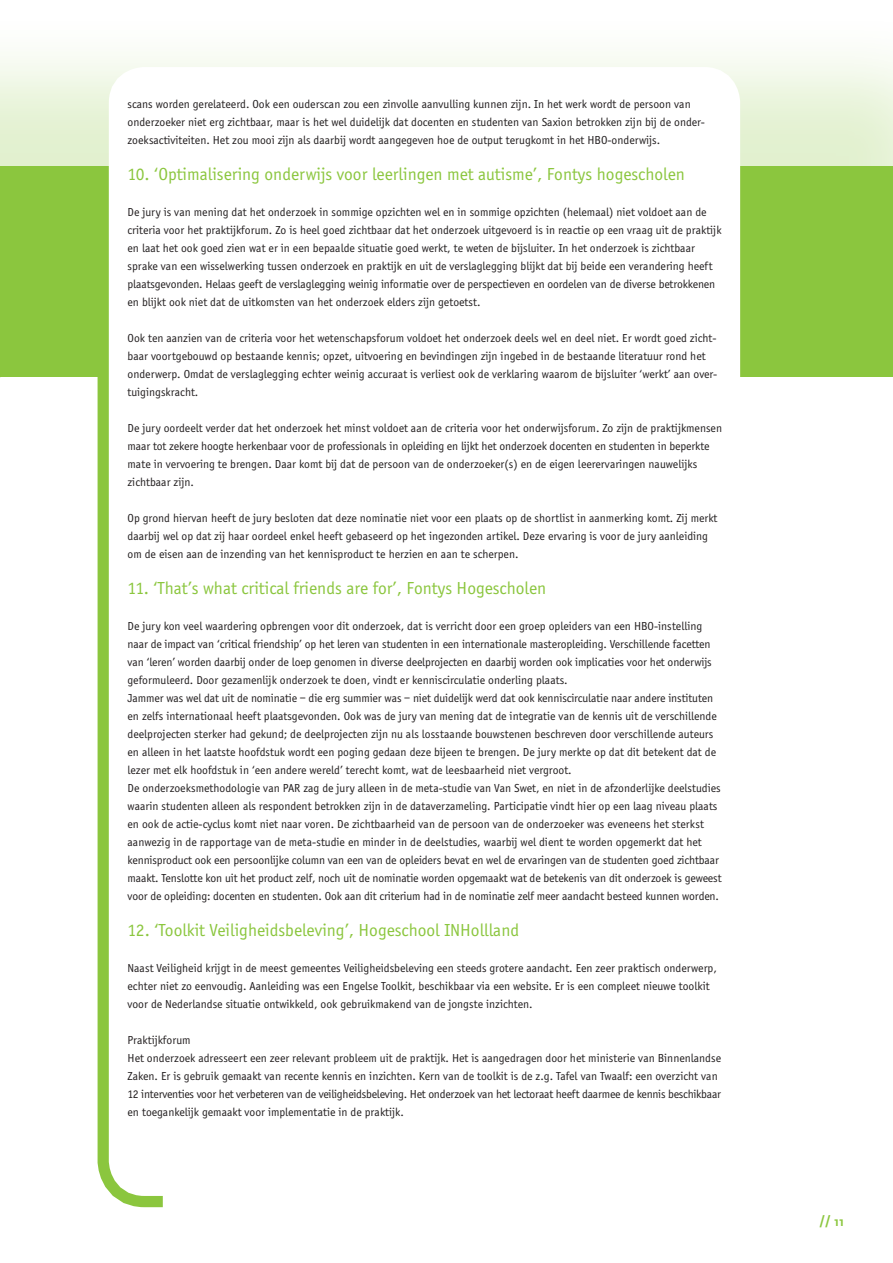
<style>
.page{position:relative;width:893px;height:1263px;background:#fff}
.page>*{position:absolute;margin:0;border:0;box-sizing:border-box;transform-origin:0 0}
.t1{font:18px "Officina Sans";color:#8bc63e}
.t2{font:700 13.5px "Scala Sans";color:#8bc63e}
.t3{font:12px/18px "Officina Sans";color:#231f20}
</style>
<div class="page">
<svg style="left:97px;top:377px;width:66px;height:831px;background:#9acd57"></svg>
<div style="left:0;top:6px;width:893px;height:353px;background:#8bc63e;opacity:.25"></div>
<div style="left:0;top:167px;width:893px;height:210px;background:#8bc63e"></div>
<div style="left:128px;top:86px;width:593px;height:1091px;background:#fff;border-radius:17px"></div>
<div style="left:109px;top:67px;width:631px;height:1129px;border:38px solid #fff;border-radius:17px"></div>
<p class="t3" style="left:128px;top:95px;width:579px">scans worden gerelateerd. Ook een ouderscan zou een zinvolle aanvulling kunnen zijn. In het werk wordt de persoon van onderzoeker niet erg zichtbaar, maar is het wel duidelijk dat docenten en studenten van Saxion betrokken zijn bij de onder&shy;zoeksactiviteiten. Het zou mooi zijn als daarbij wordt aangegeven hoe de output terugkomt in het HBO-onderwijs.</p>
<h1 class="t1" style="left:128px;top:164px;width:559px">10. ‘Optimalisering onderwijs voor leerlingen met autisme’, Fontys hogescholen</h1>
<p class="t3" style="left:128px;top:203px;width:595px">De jury is van mening dat het onderzoek in sommige opzichten wel en in sommige opzichten (helemaal) niet voldoet aan de criteria voor het praktijkforum. Zo is heel goed zichtbaar dat het onderzoek uitgevoerd is in reactie op een vraag uit de praktijk en laat het ook goed zien wat er in een bepaalde situatie goed werkt, te weten de bijsluiter. In het onderzoek is zichtbaar sprake van een wisselwerking tussen onderzoek en praktijk en uit de verslaglegging blijkt dat bij beide een verandering heeft plaatsgevonden. Helaas geeft de verslaglegging weinig informatie over de perspectieven en oordelen van de diverse betrokkenen en blijkt ook niet dat de uitkomsten van het onderzoek elders zijn getoetst.</p>
<p class="t3" style="left:128px;top:329px;width:591px">Ook ten aanzien van de criteria voor het wetenschapsforum voldoet het onderzoek deels wel en deel niet. Er wordt goed zicht&shy;baar voortgebouwd op bestaande kennis; opzet, uitvoering en bevindingen zijn ingebed in de bestaande literatuur rond het onderwerp. Omdat de verslaglegging echter weinig accuraat is verliest ook de verklaring waarom de bijsluiter ‘werkt’ aan over&shy;tuigingskracht.</p>
<p class="t3" style="left:128px;top:419px;width:596px">De jury oordeelt verder dat het onderzoek het minst voldoet aan de criteria voor het onderwijsforum. Zo zijn de praktijkmensen maar tot zekere hoogte herkenbaar voor de professionals in opleiding en lijkt het onderzoek docenten en studenten in beperkte mate in vervoering te brengen. Daar komt bij dat de persoon van de onderzoeker(s) en de eigen leerervaringen nauwelijks zichtbaar zijn.</p>
<p class="t3" style="left:128px;top:509px;width:591px">Op grond hiervan heeft de jury besloten dat deze nominatie niet voor een plaats op de shortlist in aanmerking komt. Zij merkt daarbij wel op dat zij haar oordeel enkel heeft gebaseerd op het ingezonden artikel. Deze ervaring is voor de jury aanleiding om de eisen aan de inzending van het kennisproduct te herzien en aan te scherpen.</p>
<h1 class="t1" style="left:128px;top:578px;width:420px">11. ‘That’s what critical friends are for’, Fontys Hogescholen</h1>
<p class="t3" style="left:128px;top:617px;width:596px">De jury kon veel waardering opbrengen voor dit onderzoek, dat is verricht door een groep opleiders van een HBO-instelling naar de impact van ‘critical friendship’ op het leren van studenten in een internationale masteropleiding. Verschillende facetten van ‘leren’ worden daarbij onder de loep genomen in diverse deelprojecten en daarbij worden ook implicaties voor het onderwijs geformuleerd. Door gezamenlijk onderzoek te doen, vindt er kenniscirculatie onderling plaats.<br>Jammer was wel dat uit de nominatie – die erg summier was – niet duidelijk werd dat ook kenniscirculatie naar andere instituten en zelfs internationaal heeft plaatsgevonden. Ook was de jury van mening dat de integratie van de kennis uit de verschillende deelprojecten sterker had gekund; de deelprojecten zijn nu als losstaande bouwstenen beschreven door verschillende auteurs en alleen in het laatste hoofdstuk wordt een poging gedaan deze bijeen te brengen. De jury merkte op dat dit betekent dat de lezer met elk hoofdstuk in ‘een andere wereld’ terecht komt, wat de leesbaarheid niet vergroot.<br>De onderzoeksmethodologie van PAR zag de jury alleen in de meta-studie van Van Swet, en niet in de afzonderlijke deelstudies waarin studenten alleen als respondent betrokken zijn in de dataverzameling. Participatie vindt hier op een laag niveau plaats en ook de actie-cyclus komt niet naar voren. De zichtbaarheid van de persoon van de onderzoeker was eveneens het sterkst aanwezig in de rapportage van de meta-studie en minder in de deelstudies, waarbij wel dient te worden opgemerkt dat het kennisproduct ook een persoonlijke column van een van de opleiders bevat en wel de ervaringen van de studenten goed zichtbaar maakt. Tenslotte kon uit het product zelf, noch uit de nominatie worden opgemaakt wat de betekenis van dit onderzoek is geweest voor de opleiding: docenten en studenten. Ook aan dit criterium had in de nominatie zelf meer aandacht besteed kunnen worden.</p>
<h1 class="t1" style="left:128px;top:920px;width:393px">12. ‘Toolkit Veiligheidsbeleving’, Hogeschool INHollland</h1>
<p class="t3" style="left:128px;top:959px;width:591px">Naast Veiligheid krijgt in de meest gemeentes Veiligheidsbeleving een steeds grotere aandacht. Een zeer praktisch onderwerp, echter niet zo eenvoudig. Aanleiding was een Engelse Toolkit, beschikbaar via een website. Er is een compleet nieuwe toolkit voor de Nederlandse situatie ontwikkeld, ook gebruikmakend van de jongste inzichten.</p>
<p class="t3" style="left:128px;top:1031px;width:595px">Praktijkforum<br>Het onderzoek adresseert een zeer relevant probleem uit de praktijk. Het is aangedragen door het ministerie van Binnenlandse Zaken. Er is gebruik gemaakt van recente kennis en inzichten. Kern van de toolkit is de z.g. Tafel van Twaalf: een overzicht van 12 interventies voor het verbeteren van de veiligheidsbeleving. Het onderzoek van het lectoraat heeft daarmee de kennis beschikbaar en toegankelijk gemaakt voor implementatie in de praktijk.</p>
<p class="t2" style="left:820px;top:1213px;width:26px">// 11</p>
</div>
